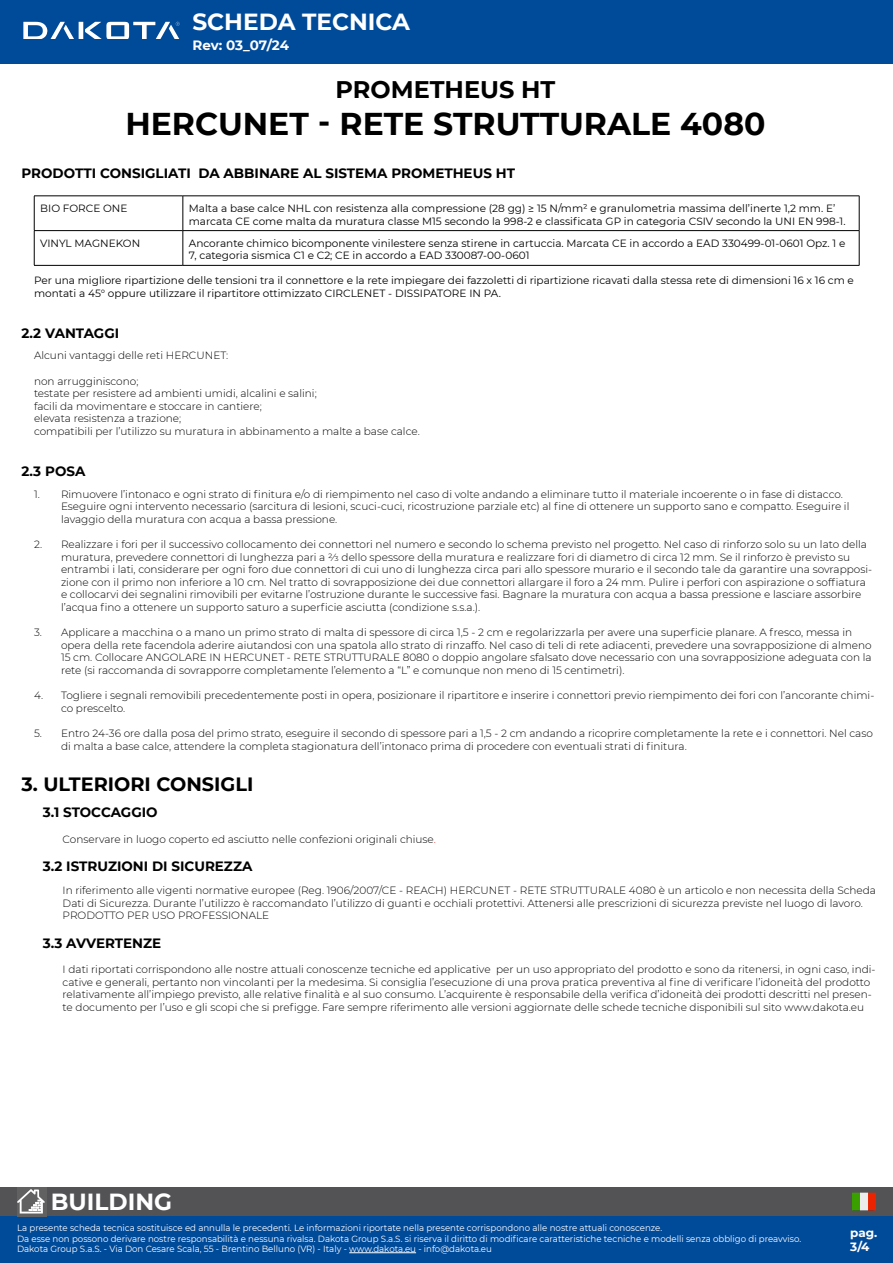
<style>
.page{position:relative;width:893px;height:1263px;background:#fff}
.page>*{position:absolute;margin:0;border:0;box-sizing:border-box;transform-origin:0 0}
.t1{font:700 31.5px "Montserrat";color:#000}
.t2{font:700 24px "Montserrat";color:#000}
.t3{font:700 23.25px "Montserrat";color:#fff}
.t4{font:700 19.2px "Montserrat";color:#000}
.t5{font:700 13.5px "Montserrat";color:#000}
.t6{font:700 13.5px "Montserrat";letter-spacing:-.01em;color:#fff}
.t7{font:700 12px/14.4px "Montserrat";color:#fff}
.t8{font:300 10.5px/12.6px "Montserrat";color:#000}
.t9{font:10.5px/12.6px "Montserrat";color:#000}
.t10{font:9px/10.5px "Montserrat";color:#fff;scale:.96 1}
.s1{color:#cd1719}
</style>
<div class="page">
<div style="left:0;top:0;width:893px;height:64px;background:#004a9a"></div>
<hr style="left:79px;top:22px;width:4px;height:17px;background:#fff">
<svg style="left:23px;top:22px;width:51px;height:17px"></svg>
<svg style="left:85px;top:22px;width:95px;height:17px"></svg>
<div style="left:0;top:1216px;width:893px;height:47px;background:#004a9a"></div>
<hr style="left:349px;top:1252px;width:67px;height:1px;background:#fff">
<div style="left:0;top:1187px;width:893px;height:29px;background:#535356"></div>
<svg style="left:852px;top:1193px;width:24px;height:17px"></svg>
<svg style="left:17px;top:1187px;width:29px;height:29px"></svg>
<svg style="left:17px;top:1189px;width:28px;height:24px"></svg>
<hr style="left:34px;top:196px;width:149px;height:1px;background:#000">
<hr style="left:34px;top:196px;width:1px;height:34px;background:#000">
<hr style="left:183px;top:196px;width:676px;height:1px;background:#000">
<hr style="left:183px;top:196px;width:1px;height:34px;background:#000">
<hr style="left:859px;top:196px;width:1px;height:34px;background:#000">
<hr style="left:34px;top:230px;width:149px;height:1px;background:#000">
<hr style="left:34px;top:231px;width:1px;height:34px;background:#000">
<hr style="left:183px;top:230px;width:676px;height:1px;background:#000">
<hr style="left:183px;top:231px;width:1px;height:34px;background:#000">
<hr style="left:859px;top:231px;width:1px;height:34px;background:#000">
<hr style="left:34px;top:265px;width:149px;height:1px;background:#000">
<hr style="left:183px;top:265px;width:676px;height:1px;background:#000">
<h3 class="t3" style="left:192px;top:5px;width:219px">SCHEDA TECNICA</h3>
<p class="t6" style="left:192px;top:35px;width:98px">Rev: 03_07/24</p>
<h2 class="t2" style="left:335px;top:72px;width:221px">PROMETHEUS HT</h2>
<h1 class="t1" style="left:125px;top:101px;width:642px">HERCUNET - RETE STRUTTURALE 4080</h1>
<p class="t5" style="left:22px;top:163px;width:495px">PRODOTTI CONSIGLIATI DA ABBINARE AL SISTEMA PROMETHEUS HT</p>
<p class="t9" style="left:40px;top:202px;width:89px">BIO FORCE ONE</p>
<p class="t9" style="left:189px;top:202px;width:658px">Malta a base calce NHL con resistenza alla compressione (28 gg) ≥ 15 N/mm² e granulometria massima dell’inerte 1,2 mm. E’ marcata CE come malta da muratura classe M15 secondo la 998-2 e classificata GP in categoria CSIV secondo la UNI EN 998-1.</p>
<p class="t9" style="left:40px;top:236px;width:102px">VINYL MAGNEKON</p>
<p class="t9" style="left:189px;top:236px;width:658px">Ancorante chimico bicomponente vinilestere senza stirene in cartuccia. Marcata CE in accordo a EAD 330499-01-0601 Opz. 1 e<br>7, categoria sismica C1 e C2; CE in accordo a EAD 330087-00-0601</p>
<p class="t9" style="left:34px;top:274px;width:821px">Per una migliore ripartizione delle tensioni tra il connettore e la rete impiegare dei fazzoletti di ripartizione ricavati dalla stessa rete di dimensioni 16 x 16 cm e montati a 45° oppure utilizzare il ripartitore ottimizzato CIRCLENET - DISSIPATORE IN PA.</p>
<p class="t5" style="left:22px;top:323px;width:99px">2.2 VANTAGGI</p>
<p class="t8" style="left:34px;top:349px;width:196px">Alcuni vantaggi delle reti HERCUNET:</p>
<p class="t8" style="left:34px;top:374px;width:387px">non arrugginiscono;<br>testate per resistere ad ambienti umidi, alcalini e salini;<br>facili da movimentare e stoccare in cantiere;<br>elevata resistenza a trazione;<br>compatibili per l’utilizzo su muratura in abbinamento a malte a base calce.</p>
<p class="t5" style="left:22px;top:461px;width:65px">2.3 POSA</p>
<p class="t8" style="left:61px;top:487px;width:790px;text-indent:-27px">1. Rimuovere l’intonaco e ogni strato di finitura e/o di riempimento nel caso di volte andando a eliminare tutto il materiale incoerente o in fase di distacco.<br>Eseguire ogni intervento necessario (sarcitura di lesioni, scuci-cuci, ricostruzione parziale etc) al fine di ottenere un supporto sano e compatto. Eseguire il lavaggio della muratura con acqua a bassa pressione.</p>
<p class="t8" style="left:61px;top:538px;width:813px;text-indent:-27px">2. Realizzare i fori per il successivo collocamento dei connettori nel numero e secondo lo schema previsto nel progetto. Nel caso di rinforzo solo su un lato della muratura, prevedere connettori di lunghezza pari a ⅔ dello spessore della muratura e realizzare fori di diametro di circa 12 mm. Se il rinforzo è previsto su entrambi i lati, considerare per ogni foro due connettori di cui uno di lunghezza circa pari allo spessore murario e il secondo tale da garantire una sovrapposi&shy;zione con il primo non inferiore a 10 cm. Nel tratto di sovrapposizione dei due connettori allargare il foro a 24 mm. Pulire i perfori con aspirazione o soffiatura e collocarvi dei segnalini rimovibili per evitarne l’ostruzione durante le successive fasi. Bagnare la muratura con acqua a bassa pressione e lasciare assorbire l’acqua fino a ottenere un supporto saturo a superficie asciutta (condizione s.s.a.).</p>
<p class="t8" style="left:61px;top:626px;width:812px;text-indent:-27px">3. Applicare a macchina o a mano un primo strato di malta di spessore di circa 1,5 - 2 cm e regolarizzarla per avere una superficie planare. A fresco, messa in opera della rete facendola aderire aiutandosi con una spatola allo strato di rinzaffo. Nel caso di teli di rete adiacenti, prevedere una sovrapposizione di almeno 15 cm. Collocare ANGOLARE IN HERCUNET - RETE STRUTTURALE 8080 o doppio angolare sfalsato dove necessario con una sovrapposizione adeguata con la rete (si raccomanda di sovrapporre completamente l’elemento a “L” e comunque non meno di 15 centimetri).</p>
<p class="t8" style="left:61px;top:689px;width:815px;text-indent:-27px">4. Togliere i segnali removibili precedentemente posti in opera, posizionare il ripartitore e inserire i connettori previo riempimento dei fori con l’ancorante chimi&shy;co prescelto.</p>
<p class="t8" style="left:61px;top:727px;width:813px;text-indent:-27px">5. Entro 24-36 ore dalla posa del primo strato, eseguire il secondo di spessore pari a 1,5 - 2 cm andando a ricoprire completamente la rete e i connettori. Nel caso di malta a base calce, attendere la completa stagionatura dell’intonaco prima di procedere con eventuali strati di finitura.</p>
<h3 class="t4" style="left:22px;top:771px;width:233px">3. ULTERIORI CONSIGLI</h3>
<p class="t5" style="left:43px;top:803px;width:116px">3.1 STOCCAGGIO</p>
<p class="t8" style="left:63px;top:832px;width:375px">Conservare in luogo coperto ed asciutto nelle confezioni originali chiuse<span class="s1">.</span></p>
<p class="t5" style="left:43px;top:857px;width:211px">3.2 ISTRUZIONI DI SICUREZZA</p>
<p class="t8" style="left:63px;top:884px;width:815px">In riferimento alle vigenti normative europee (Reg. 1906/2007/CE - REACH) HERCUNET - RETE STRUTTURALE 4080 è un articolo e non necessita della Scheda<br>Dati di Sicurezza. Durante l’utilizzo è raccomandato l’utilizzo di guanti e occhiali protettivi. Attenersi alle prescrizioni di sicurezza previste nel luogo di lavoro.<br>PRODOTTO PER USO PROFESSIONALE</p>
<p class="t5" style="left:43px;top:933px;width:120px">3.3 AVVERTENZE</p>
<p class="t8" style="left:63px;top:963px;width:814px">I dati riportati corrispondono alle nostre attuali conoscenze tecniche ed applicative per un uso appropriato del prodotto e sono da ritenersi, in ogni caso, indi&shy;cative e generali, pertanto non vincolanti per la medesima. Si consiglia l’esecuzione di una prova pratica preventiva al fine di verificare l’idoneità del prodotto relativamente all’impiego previsto, alle relative finalità e al suo consumo. L’acquirente è responsabile della verifica d’idoneità dei prodotti descritti nel presen&shy;te documento per l’uso e gli scopi che si prefigge. Fare sempre riferimento alle versioni aggiornate delle schede tecniche disponibili sul sito www.dakota.eu</p>
<h3 class="t3" style="left:51px;top:1184px;width:123px">BUILDING</h3>
<p class="t10" style="left:17px;top:1222px;width:818px">La presente scheda tecnica sostituisce ed annulla le precedenti. Le informazioni riportate nella presente corrispondono alle nostre attuali conoscenze.<br>Da esse non possono derivare nostre responsabilità e nessuna rivalsa. Dakota Group S.a.S. si riserva il diritto di modificare caratteristiche tecniche e modelli senza obbligo di preavviso.<br>Dakota Group S.a.S. - Via Don Cesare Scala, 55 - Brentino Belluno (VR) - Italy - www.dakota.eu - info@dakota.eu</p>
<p class="t7" style="left:850px;top:1225px;width:29px">pag.<br>3/4</p>
</div>
